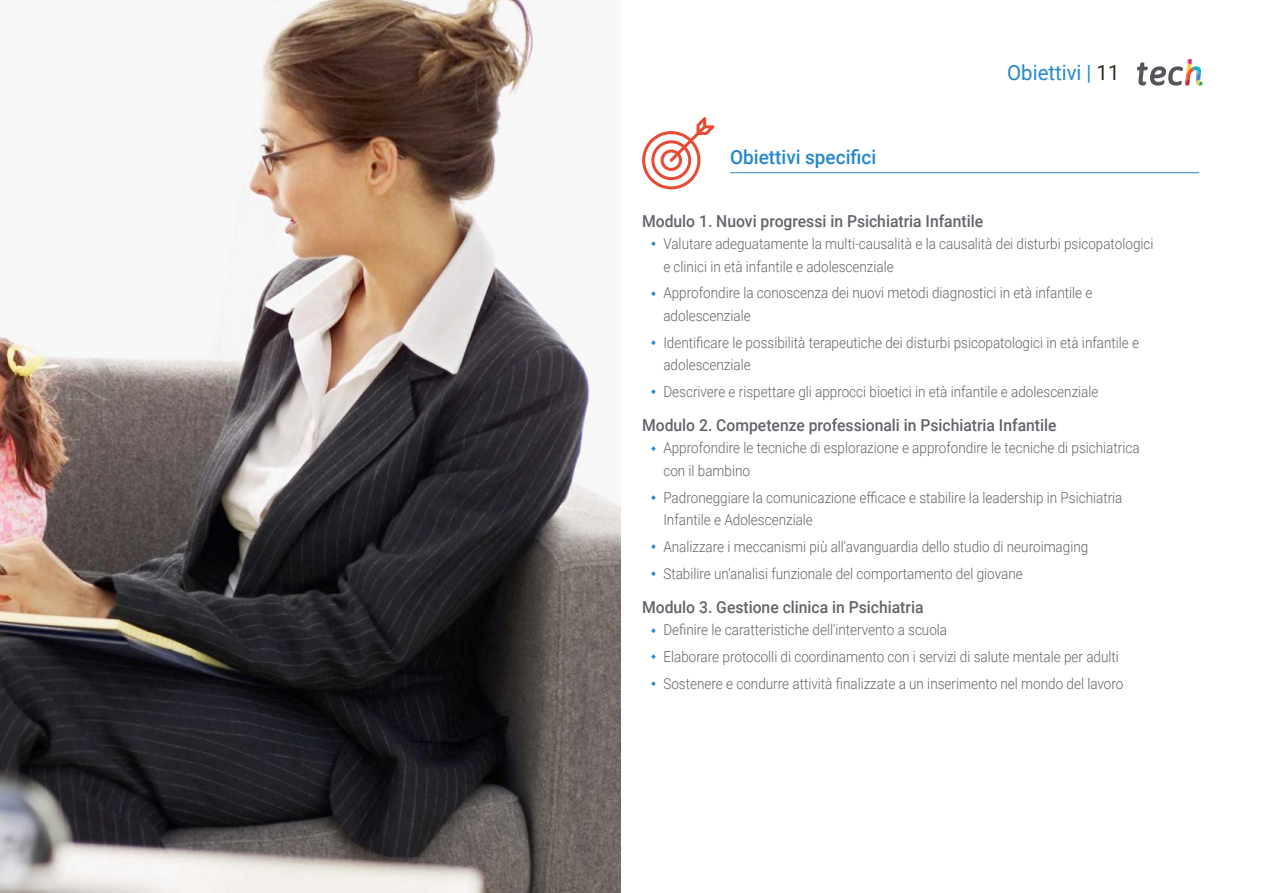
<style>
.page{position:relative;width:1263px;height:893px;background:#fff}
.page>*{position:absolute;margin:0;border:0;box-sizing:border-box;transform-origin:0 0}
.t1{font:21px "Roboto";color:#2488c9}
.t2{font:500 19.5px "Roboto";color:#2488c9}
.t3{font:500 16.5px "Roboto";color:#61646a;scale:.95 1}
.t4{font:300 15px/22.5px "Roboto";color:#61646a;scale:.9 1}
.s1{color:#312e20}
</style>
<div class="page">
<hr style="left:730px;top:172px;width:469px;height:1px;background:#2488c9">
<svg style="left:642px;top:117px;width:72px;height:72px"></svg>
<img style="left:0;top:0;width:621px;height:893px">
<svg style="left:1137px;top:59px;width:65px;height:27px"></svg>
<h2 class="t2" style="left:730px;top:144px;width:147px">Obiettivi specifici</h2>
<h1 class="t1" style="left:1007px;top:57px;width:114px">Obiettivi | <span class="s1">11</span></h1>
<p class="t3" style="left:642px;top:209px;width:360px">Modulo 1. Nuovi progressi in Psichiatria Infantile</p>
<p class="t4" style="left:663px;top:232px;width:546px">Valutare adeguatamente la multi-causalità e la causalità dei disturbi psicopatologici e clinici in età infantile e adolescenziale</p>
<p class="t4" style="left:663px;top:281px;width:478px">Approfondire la conoscenza dei nuovi metodi diagnostici in età infantile e adolescenziale</p>
<p class="t4" style="left:663px;top:330px;width:530px">Identificare le possibilità terapeutiche dei disturbi psicopatologici in età infantile e adolescenziale</p>
<p class="t4" style="left:663px;top:380px;width:485px">Descrivere e rispettare gli approcci bioetici in età infantile e adolescenziale</p>
<p class="t3" style="left:642px;top:414px;width:438px">Modulo 2. Competenze professionali in Psichiatria Infantile</p>
<p class="t4" style="left:663px;top:436px;width:531px">Approfondire le tecniche di esplorazione e approfondire le tecniche di psichiatrica con il bambino</p>
<p class="t4" style="left:663px;top:486px;width:512px">Padroneggiare la comunicazione efficace e stabilire la leadership in Psichiatria<br>Infantile e Adolescenziale</p>
<p class="t4" style="left:663px;top:533px;width:474px;line-height:26.7px">Analizzare i meccanismi più all'avanguardia dello studio di neuroimaging<br>Stabilire un'analisi funzionale del comportamento del giovane</p>
<p class="t3" style="left:642px;top:596px;width:298px">Modulo 3. Gestione clinica in Psichiatria</p>
<p class="t4" style="left:663px;top:616px;width:513px;line-height:26.7px">Definire le caratteristiche dell'intervento a scuola<br>Elaborare protocolli di coordinamento con i servizi di salute mentale per adulti<br>Sostenere e condurre attività finalizzate a un inserimento nel mondo del lavoro</p>
</div>
